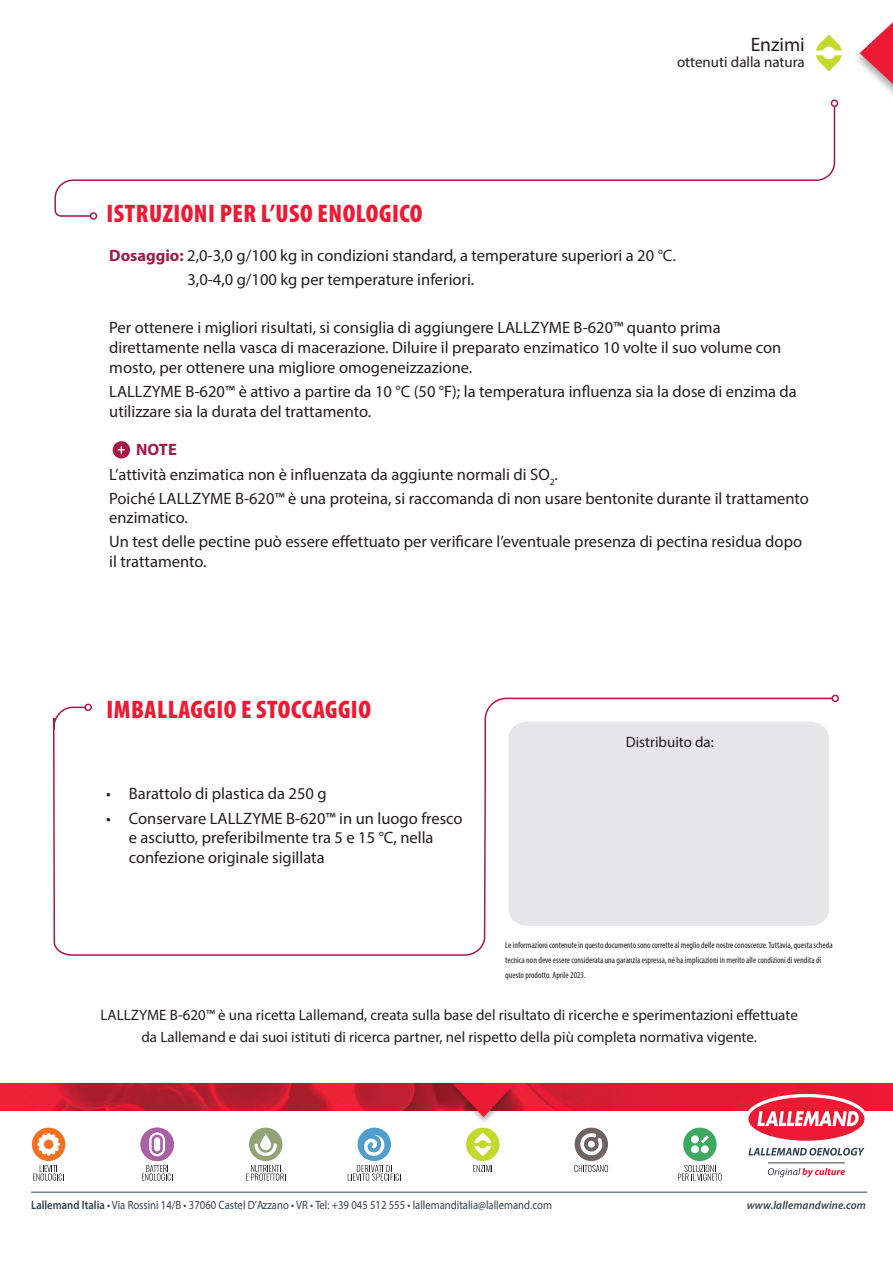
<style>
.page{position:relative;width:893px;height:1263px;background:#fff}
.page>*{position:absolute;margin:0;border:0;box-sizing:border-box;transform-origin:0 0}
.t1{font:900 condensed 25.5px "Myriad Pro";letter-spacing:.02em;color:#ed1a33}
.t2{font:19.5px "Myriad Pro";color:#231f20}
.t3{font:16.5px/19.8px "Myriad Pro";color:#231f20}
.t4{font:15px/22.2px "Myriad Pro";color:#231f20;text-align:center}
.t5{font:12px "Myriad Pro";color:#36414a;scale:.89 1}
.t6{font:italic 600 11.55px "Myriad Pro";letter-spacing:.01em;color:#36414a;scale:.96 1}
.t7{font:condensed 9px/15px "Myriad Pro";color:#231f20}
.s1{font-weight:700;color:#a41946}
.s2{font-weight:600}
</style>
<div class="page">
<div style="left:32px;top:1127px;width:33px;height:34px;background:#f37121;border-radius:50%"></div>
<svg style="left:37px;top:1133px;width:23px;height:22px"></svg>
<svg style="left:33px;top:1165px;width:31px;height:15px"></svg>
<div style="left:140px;top:1127px;width:34px;height:34px;background:#aa5fa6;border-radius:50%"></div>
<svg style="left:149px;top:1132px;width:16px;height:24px"></svg>
<svg style="left:142px;top:1165px;width:31px;height:15px"></svg>
<div style="left:249px;top:1127px;width:33px;height:34px;background:#92a475;border-radius:50%"></div>
<svg style="left:260px;top:1133px;width:11px;height:17px"></svg>
<svg style="left:255px;top:1143px;width:22px;height:13px"></svg>
<svg style="left:246px;top:1165px;width:40px;height:15px"></svg>
<div style="left:466px;top:1127px;width:33px;height:34px;background:#c4d82d;border-radius:50%"></div>
<svg style="left:474px;top:1132px;width:17px;height:24px"></svg>
<svg style="left:473px;top:1165px;width:19px;height:7px"></svg>
<div style="left:358px;top:1127px;width:33px;height:34px;background:#509ece;border-radius:50%"></div>
<svg style="left:364px;top:1135px;width:21px;height:21px"></svg>
<div style="left:575px;top:1127px;width:33px;height:34px;background:#6f6362;border-radius:50%"></div>
<svg style="left:580px;top:1133px;width:23px;height:22px"></svg>
<svg style="left:574px;top:1165px;width:34px;height:7px"></svg>
<div style="left:683px;top:1127px;width:34px;height:34px;background:#3ca860;border-radius:50%"></div>
<div style="left:691px;top:1135px;width:8px;height:8px;background:#fff;border-radius:50%"></div>
<div style="left:691px;top:1145px;width:8px;height:8px;background:#fff;border-radius:50%"></div>
<div style="left:701px;top:1145px;width:8px;height:8px;background:#fff;border-radius:50%"></div>
<svg style="left:701px;top:1135px;width:8px;height:8px"></svg>
<svg style="left:678px;top:1165px;width:44px;height:15px"></svg>
<svg style="left:348px;top:1165px;width:53px;height:15px"></svg>
<hr style="left:31px;top:1192px;width:836px;height:1px;background:#36414a">
<svg style="left:52px;top:697px;width:781px;height:259px"></svg>
<div style="left:84px;top:703px;width:8px;height:8px;border:2px solid #a41946;border-radius:50%"></div>
<div style="left:831px;top:695px;width:8px;height:7px;border:2px solid #a41946;border-radius:50%"></div>
<img style="left:0;top:1084px;width:893px;height:27px">
<hr style="left:768px;top:1162px;width:77px;height:1px;background:#36414a">
<svg style="left:745px;top:1094px;width:123px;height:61px"></svg>
<svg style="left:768px;top:1168px;width:77px;height:9px"></svg>
<div style="left:448px;top:1082px;width:71px;height:43px;background:#231f20;opacity:.4"></div>
<svg style="left:453px;top:1084px;width:61px;height:33px;background:#d13e4f"></svg>
<div style="left:113px;top:441px;width:17px;height:17px;background:#a41946;border-radius:50%"></div>
<svg style="left:118px;top:446px;width:7px;height:8px"></svg>
<svg style="left:860px;top:22px;width:33px;height:62px"></svg>
<svg style="left:816px;top:34px;width:26px;height:37px"></svg>
<div style="left:508px;top:721px;width:321px;height:205px;background:#e6e5e7"></div>
<svg style="left:54px;top:105px;width:782px;height:112px"></svg>
<div style="left:90px;top:212px;width:7px;height:8px;border:2px solid #a41946;border-radius:50%"></div>
<div style="left:831px;top:100px;width:7px;height:7px;border:2px solid #a41946;border-radius:50%"></div>
<h1 class="t1" style="left:107px;top:197px;width:318px">ISTRUZIONI PER L’USO ENOLOGICO</h1>
<p class="t2" style="left:751px;top:32px;width:56px">Enzimi</p>
<p class="t4" style="left:677px;top:51px;width:129px">ottenuti dalla natura</p>
<p class="t3" style="left:187px;top:243px;width:490px;line-height:24px;text-indent:-78px"><span class="s1">Dosaggio:</span> 2,0-3,0 g/100 kg in condizioni standard, a temperature superiori a 20 °C.<br>3,0-4,0 g/100 kg per temperature inferiori.</p>
<p class="t3" style="left:109px;top:317px;width:673px">Per ottenere i migliori risultati, si consiglia di aggiungere LALLZYME B-620™ quanto prima direttamente nella vasca di macerazione. Diluire il preparato enzimatico 10 volte il suo volume con mosto, per ottenere una migliore omogeneizzazione.</p>
<p class="t3" style="left:109px;top:381px;width:689px">LALLZYME B-620™ è attivo a partire da 10 °C (50 °F); la temperatura influenza sia la dose di enzima da utilizzare sia la durata del trattamento.</p>
<p class="t3" style="left:109px;top:438px;width:701px;line-height:24px;text-indent:27px"><span class="s1">NOTE<br></span>L’attività enzimatica non è influenzata da aggiunte normali di SO<sub>2</sub>.<br>Poiché LALLZYME B-620™ è una proteina, si raccomanda di non usare bentonite durante il trattamento</p>
<p class="t3" style="left:109px;top:506px;width:694px;line-height:24px">enzimatico.<br>Un test delle pectine può essere effettuato per verificare l’eventuale presenza di pectina residua dopo</p>
<p class="t3" style="left:109px;top:551px;width:99px">il trattamento.</p>
<h1 class="t1" style="left:107px;top:693px;width:266px">IMBALLAGGIO E STOCCAGGIO</h1>
<p class="t3" style="left:106px;top:784px;width:222px">• Barattolo di plastica da 250 g</p>
<p class="t3" style="left:129px;top:808px;width:335px;text-indent:-23px">• Conservare LALLZYME B-620™ in un luogo fresco e asciutto, preferibilmente tra 5 e 15 °C, nella confezione originale sigillata</p>
<p class="t4" style="left:626px;top:731px;width:90px">Distribuito da:</p>
<p class="t7" style="left:505px;top:937px;width:329px">Le informazioni contenute in questo documento sono corrette al meglio delle nostre conoscenze. Tuttavia, questa scheda tecnica non deve essere considerata una garanzia espressa, né ha implicazioni in merito alle condizioni di vendita di questo prodotto. Aprile 2023.</p>
<p class="t4" style="left:101px;top:1003px;width:699px">LALLZYME B-620™ è una ricetta Lallemand, creata sulla base del risultato di ricerche e sperimentazioni effettuate da Lallemand e dai suoi istituti di ricerca partner, nel rispetto della più completa normativa vigente.</p>
<p class="t5" style="left:31px;top:1198px;width:587px"><span class="s2">Lallemand Italia</span> • Via Rossini 14/B • 37060 Castel D’Azzano • VR • Tel: +39 045 512 555 • lallemanditalia@lallemand.com</p>
<p class="t6" style="left:747px;top:1198px;width:126px">www.lallemandwine.com</p>
</div>
